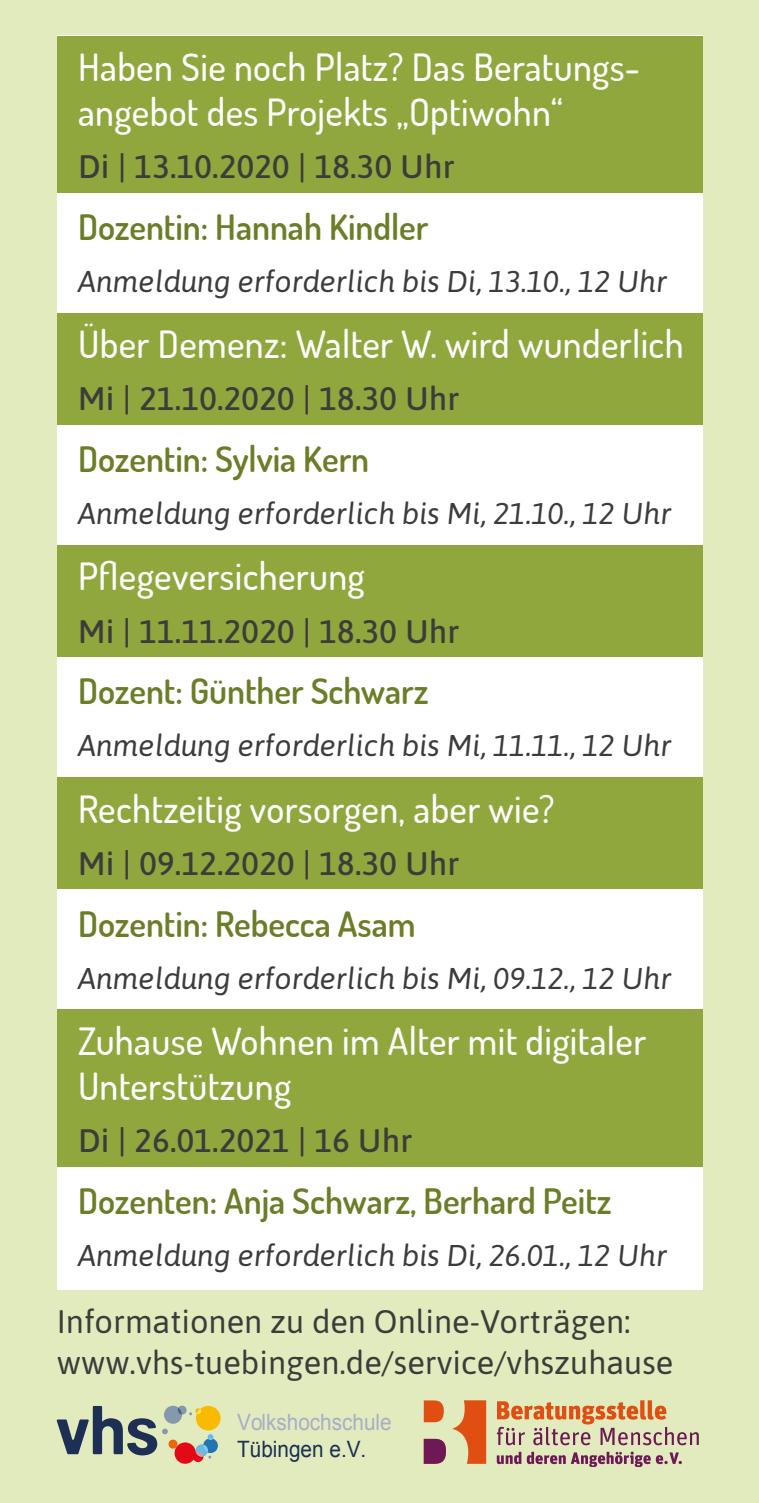
<style>
.page{position:relative;width:759px;height:1503px;background:#fff}
.page>*{position:absolute;margin:0;border:0;box-sizing:border-box;transform-origin:0 0}
.t1{font:500 37.5px/45px "Dosis";letter-spacing:.01em;color:#fff}
.t2{font:600 35px "Dosis";color:#6c7d28}
.t3{font:500 32.5px "Asap";letter-spacing:.01em;color:#3c3c3b}
.t4{font:32.5px/41.2px "Asap";color:#3c3c3b}
.t5{font:italic 30px "Asap";color:#3c3c3b}
.t6{font:22.5px "Arial";color:#a9aec7;scale:.92 1}
.t7{font:22.5px "Arial";color:#1d2f54;scale:.92 1}
</style>
<div class="page">
<div style="left:0;top:0;width:758px;height:1502px;background:#e1ebbe"></div>
<svg style="left:57px;top:1405px;width:163px;height:58px"></svg>
<div style="left:57px;top:35px;width:645px;height:1255px;background:#fff"></div>
<div style="left:57px;top:36px;width:645px;height:106px;background:#8fa73d"></div>
<div style="left:57px;top:133px;width:645px;height:59px;background:#8fa73d"></div>
<div style="left:57px;top:313px;width:645px;height:61px;background:#8fa73d"></div>
<div style="left:57px;top:365px;width:645px;height:59px;background:#8fa73d"></div>
<div style="left:57px;top:545px;width:645px;height:61px;background:#8fa73d"></div>
<div style="left:57px;top:597px;width:645px;height:59px;background:#8fa73d"></div>
<div style="left:57px;top:777px;width:645px;height:61px;background:#8fa73d"></div>
<div style="left:57px;top:829px;width:645px;height:59px;background:#8fa73d"></div>
<div style="left:57px;top:1009px;width:645px;height:106px;background:#8fa73d"></div>
<div style="left:57px;top:1107px;width:645px;height:59px;background:#8fa73d"></div>
<svg style="left:423px;top:1400px;width:63px;height:63px"></svg>
<svg style="left:496px;top:1451px;width:185px;height:15px"></svg>
<svg style="left:496px;top:1400px;width:202px;height:45px"></svg>
<p class="t1" style="left:78px;top:43px;width:563px">Haben Sie noch Platz? Das Beratungs&shy;angebot des Projekts „Optiwohn“</p>
<p class="t3" style="left:78px;top:144px;width:378px">Di | 13.10.2020 | 18.30 Uhr</p>
<p class="t2" style="left:78px;top:203px;width:352px">Dozentin: Hannah Kindler</p>
<p class="t5" style="left:78px;top:261px;width:590px">Anmeldung erforderlich bis Di, 13.10., 12 Uhr</p>
<p class="t1" style="left:78px;top:320px;width:606px">Über Demenz: Walter W. wird wunderlich</p>
<p class="t3" style="left:78px;top:376px;width:383px">Mi | 21.10.2020 | 18.30 Uhr</p>
<p class="t2" style="left:78px;top:435px;width:292px">Dozentin: Sylvia Kern</p>
<p class="t5" style="left:78px;top:494px;width:594px">Anmeldung erforderlich bis Mi, 21.10., 12 Uhr</p>
<p class="t1" style="left:78px;top:552px;width:288px">Pflegeversicherung</p>
<p class="t3" style="left:78px;top:608px;width:383px">Mi | 11.11.2020 | 18.30 Uhr</p>
<p class="t2" style="left:78px;top:667px;width:352px">Dozent: Günther Schwarz</p>
<p class="t5" style="left:78px;top:726px;width:594px">Anmeldung erforderlich bis Mi, 11.11., 12 Uhr</p>
<p class="t1" style="left:78px;top:784px;width:478px">Rechtzeitig vorsorgen, aber wie?</p>
<p class="t3" style="left:78px;top:840px;width:383px">Mi | 09.12.2020 | 18.30 Uhr</p>
<p class="t2" style="left:78px;top:899px;width:339px">Dozentin: Rebecca Asam</p>
<p class="t5" style="left:78px;top:958px;width:594px">Anmeldung erforderlich bis Mi, 09.12., 12 Uhr</p>
<p class="t1" style="left:78px;top:1017px;width:569px">Zuhause Wohnen im Alter mit digitaler<br>Unterstützung</p>
<p class="t3" style="left:78px;top:1117px;width:336px">Di | 26.01.2021 | 16 Uhr</p>
<p class="t2" style="left:78px;top:1176px;width:535px">Dozenten: Anja Schwarz, Berhard Peitz</p>
<p class="t5" style="left:78px;top:1235px;width:590px">Anmeldung erforderlich bis Di, 26.01., 12 Uhr</p>
<p class="t4" style="left:57px;top:1299px;width:618px">Informationen zu den Online-Vorträgen: www.vhs-tuebingen.de/service/vhszuhause</p>
<p class="t6" style="left:237px;top:1407px;width:169px">Volkshochschule</p>
<p class="t7" style="left:237px;top:1434px;width:142px">Tübingen e.V.</p>
</div>
